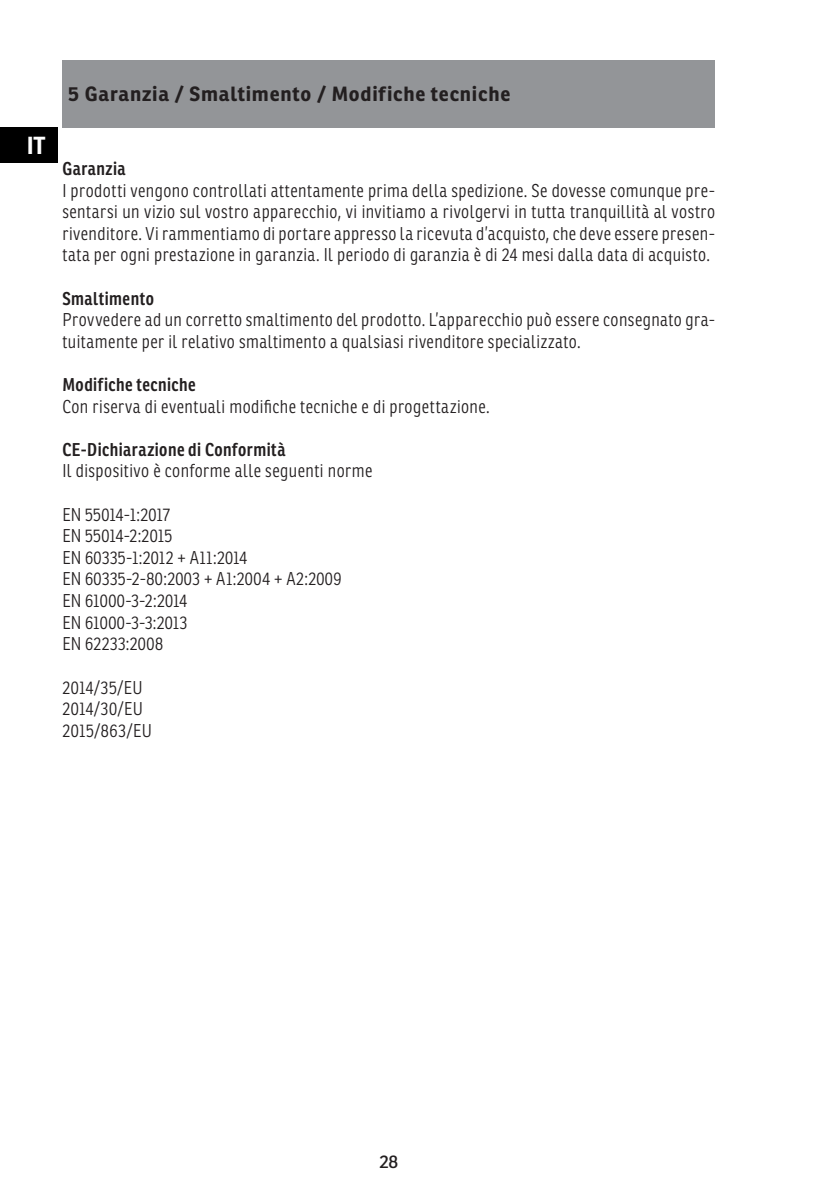
<style>
.page{position:relative;width:840px;height:1191px;background:#fff}
.page>*{position:absolute;margin:0;border:0;box-sizing:border-box;transform-origin:0 0}
.t1{font:700 24px "Ronnia Cond";color:#fff}
.t2{font:700 20px "Ronnia";letter-spacing:.035em;color:#231f20}
.t3{font:300 18px/21.6px "Ronnia Cond";letter-spacing:.025em;color:#231f20}
.t4{font:600 18px "Ronnia Cond";letter-spacing:.025em;color:#231f20}
.t5{font:18px "Ronnia";color:#231f20}
</style>
<div class="page">
<div style="left:62px;top:60px;width:652px;height:67px;background:#939598"></div>
<div style="left:0;top:127px;width:57px;height:36px;background:#000"></div>
<h1 class="t1" style="left:27px;top:130px;width:20px">IT</h1>
<p class="t2" style="left:68px;top:81px;width:443px">5 Garanzia / Smaltimento / Modifiche tecniche</p>
<p class="t4" style="left:62px;top:158px;width:65px">Garanzia</p>
<p class="t3" style="left:62px;top:179px;width:654px;text-align:justify">I prodotti vengono controllati attentamente prima della spedizione. Se dovesse comunque pre&shy;sentarsi un vizio sul vostro apparecchio, vi invitiamo a rivolgervi in tutta tranquillità al vostro rivenditore. Vi rammentiamo di portare appresso la ricevuta d’acquisto, che deve essere presen&shy;tata per ogni prestazione in garanzia. Il periodo di garanzia è di 24 mesi dalla data di acquisto.</p>
<p class="t4" style="left:62px;top:287px;width:93px">Smaltimento</p>
<p class="t3" style="left:62px;top:309px;width:653px">Provvedere ad un corretto smaltimento del prodotto. L’apparecchio può essere consegnato gra&shy;tuitamente per il relativo smaltimento a qualsiasi rivenditore specializzato.</p>
<p class="t4" style="left:62px;top:374px;width:135px">Modifiche tecniche</p>
<p class="t3" style="left:62px;top:395px;width:429px">Con riserva di eventuali modifiche tecniche e di progettazione.</p>
<p class="t4" style="left:62px;top:438px;width:224px">CE-Dichiarazione di Conformità</p>
<p class="t3" style="left:62px;top:460px;width:311px">Il dispositivo è conforme alle seguenti norme</p>
<p class="t3" style="left:62px;top:503px;width:280px">EN 55014-1:2017<br>EN 55014-2:2015<br>EN 60335-1:2012 + A11:2014<br>EN 60335-2-80:2003 + A1:2004 + A2:2009<br>EN 61000-3-2:2014<br>EN 61000-3-3:2013<br>EN 62233:2008</p>
<p class="t3" style="left:62px;top:676px;width:91px">2014/35/EU<br>2014/30/EU<br>2015/863/EU</p>
<p class="t5" style="left:379px;top:1150px;width:20px">28</p>
</div>
